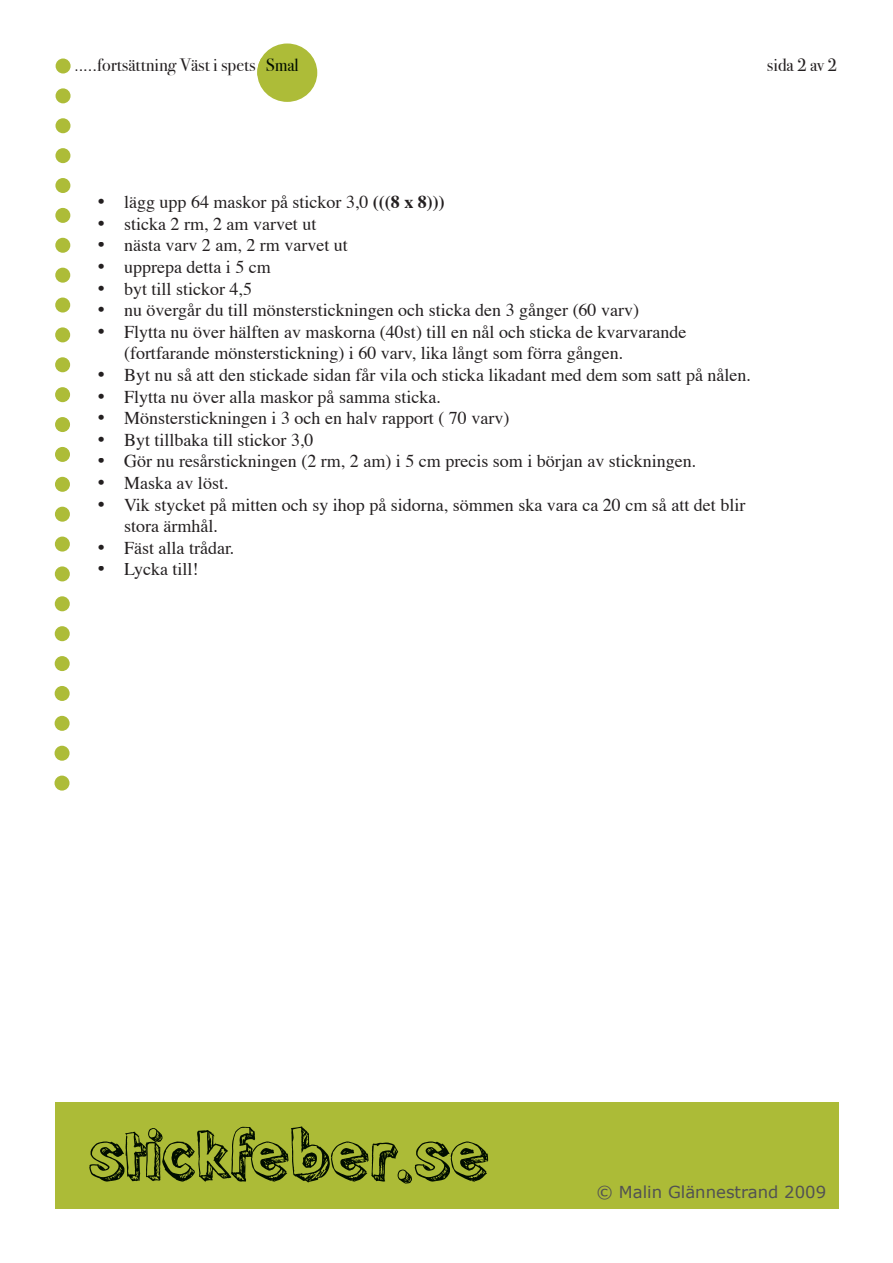
<style>
.page{position:relative;width:893px;height:1263px;background:#fff}
.page>*{position:absolute;margin:0;border:0;box-sizing:border-box;transform-origin:0 0}
.t1{font:72px "Pointy";color:#010d00}
.t2{font:18px/21.6px "Times";color:#231f20}
.t3{font:18px "Bodoni Svty Two ITCTT Book";color:#231f20}
.t4{font:16.5px "Verdana";color:#515153}
.s1{font-weight:700}
</style>
<div class="page">
<div style="left:257px;top:44px;width:60px;height:58px;background:#adbc38;border-radius:50%"></div>
<div style="left:55px;top:1102px;width:784px;height:107px;background:#acbb37"></div>
<svg style="left:148px;top:1128px;width:15px;height:14px"></svg>
<svg style="left:257px;top:58px;width:4px;height:17px"></svg>
<svg style="left:54px;top:58px;width:17px;height:732px"></svg>
<p class="t3" style="left:74px;top:50px;width:226px">.....fortsättning Väst i spets Smal</p>
<p class="t3" style="left:767px;top:50px;width:72px">sida 2 av 2</p>
<p class="t2" style="left:97px;top:190px;width:349px">• lägg upp 64 maskor på stickor 3,0 <span class="s1">(((8 x 8)))</span></p>
<p class="t2" style="left:97px;top:211px;width:221px">• sticka 2 rm, 2 am varvet ut</p>
<p class="t2" style="left:97px;top:233px;width:252px">• nästa varv 2 am, 2 rm varvet ut</p>
<p class="t2" style="left:97px;top:255px;width:175px">• upprepa detta i 5 cm</p>
<p class="t2" style="left:97px;top:276px;width:157px">• byt till stickor 4,5</p>
<p class="t2" style="left:97px;top:298px;width:544px">• nu övergår du till mönsterstickningen och sticka den 3 gånger (60 varv)</p>
<p class="t2" style="left:124px;top:319px;width:564px;text-indent:-27px">• Flytta nu över hälften av maskorna (40st) till en nål och sticka de kvarvarande (fortfarande mönsterstickning) i 60 varv, lika långt som förra gången.</p>
<p class="t2" style="left:97px;top:363px;width:655px">• Byt nu så att den stickade sidan får vila och sticka likadant med dem som satt på nålen.</p>
<p class="t2" style="left:97px;top:384px;width:345px">• Flytta nu över alla maskor på samma sticka.</p>
<p class="t2" style="left:97px;top:406px;width:414px">• Mönsterstickningen i 3 och en halv rapport ( 70 varv)</p>
<p class="t2" style="left:97px;top:427px;width:218px">• Byt tillbaka till stickor 3,0</p>
<p class="t2" style="left:97px;top:449px;width:601px">• Gör nu resårstickningen (2 rm, 2 am) i 5 cm precis som i början av stickningen.</p>
<p class="t2" style="left:97px;top:471px;width:133px">• Maska av löst.</p>
<p class="t2" style="left:124px;top:492px;width:623px;text-indent:-27px">• Vik stycket på mitten och sy ihop på sidorna, sömmen ska vara ca 20 cm så att det blir stora ärmhål.</p>
<p class="t2" style="left:97px;top:535px;width:139px">• Fäst alla trådar.</p>
<p class="t2" style="left:97px;top:557px;width:103px">• Lycka till!</p>
<h1 class="t1" style="left:89px;top:1115px;width:403px">stickfeber.se</h1>
<p class="t4" style="left:597px;top:1181px;width:231px">© Malin Glännestrand 2009</p>
</div>
